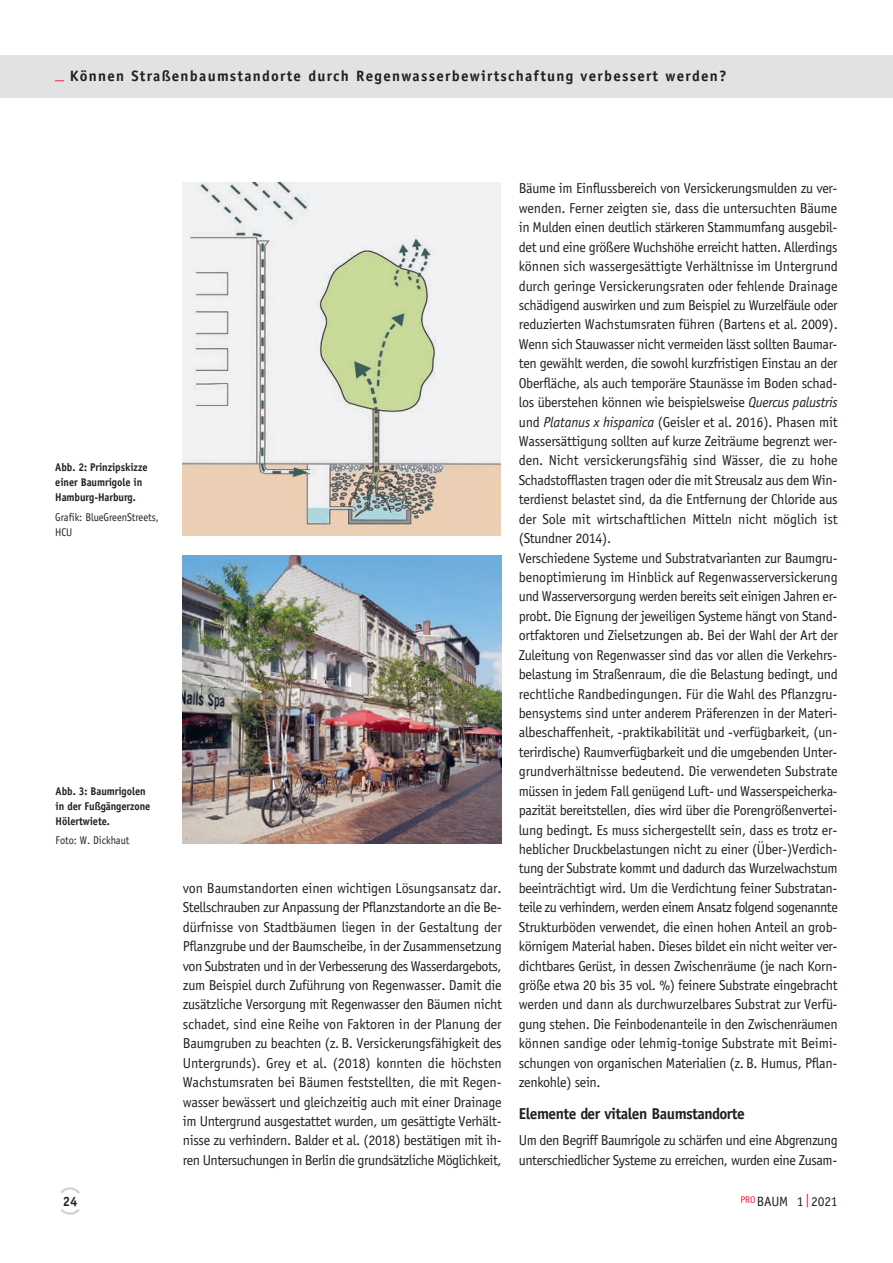
<style>
.page{position:relative;width:893px;height:1263px;background:#fff}
.page>*{position:absolute;margin:0;border:0;box-sizing:border-box;transform-origin:0 0}
.t1{font:700 15.75px "Officina Sans";letter-spacing:-.03em;color:#231f20}
.t2{font:700 15px "Officina Sans";letter-spacing:.085em;color:#231f20}
.t3{font:14.4px/19.5px "Officina Sans";letter-spacing:-.025em;color:#231f20}
.t4{font:13.5px "Officina Sans";letter-spacing:-.015em;color:#231f20}
.t5{font:700 13.5px "Officina Sans";color:#231f20}
.t6{font:700 11.25px/15px "Officina Sans";letter-spacing:-.005em;color:#231f20;scale:.92 1}
.t7{font:11.25px/15px "Officina Sans";letter-spacing:-.005em;color:#231f20;scale:.92 1}
.s1{font-size:18px;color:#ed1a3a}
.s2{font-style:italic}
.s3{color:#ed1a3a}
</style>
<div class="page">
<div style="left:0;top:55px;width:893px;height:43px;background:#e1e2e4"></div>
<img style="left:60px;top:1209px;width:20px;height:6px">
<img style="left:60px;top:1188px;width:20px;height:6px">
<img style="left:183px;top:183px;width:318px;height:353px">
<img style="left:183px;top:555px;width:319px;height:288px">
<p class="t2" style="left:55px;top:66px;width:673px"><span class="s1">_</span> Können Straßenbaumstandorte durch Regenwasser bewirt schaftung verbessert werden?</p>
<p class="t6" style="left:55px;top:460px;width:102px">Abb. 2: Prinzipskizze einer Baumrigole in<br>Hamburg-Harburg.</p>
<p class="t7" style="left:55px;top:509px;width:114px">Grafik: BlueGreenStreets,<br>HCU</p>
<p class="t6" style="left:56px;top:784px;width:105px">Abb. 3: Baumrigolen in der Fußgängerzone<br>Hölertwiete.</p>
<p class="t7" style="left:56px;top:833px;width:82px">Foto: W. Dickhaut</p>
<p class="t3" style="left:183px;top:878px;width:321px;text-align:justify">von Baumstandorten einen wichtigen Lösungsansatz dar.<br>Stellschrauben zur Anpassung der Pflanzstandorte an die Be&shy;dürfnisse von Stadtbäumen liegen in der Gestaltung der Pflanzgrube und der Baumscheibe, in der Zusammensetzung von Substraten und in der Verbesserung des Wasserdargebots, zum Beispiel durch Zuführung von Regenwasser. Damit die zusätzliche Versorgung mit Regenwasser den Bäumen nicht schadet, sind eine Reihe von Faktoren in der Planung der Baumgruben zu beachten (z. B. Versickerungsfähigkeit des Untergrunds). Grey et al. (2018) konnten die höchsten Wachstumsraten bei Bäumen feststellten, die mit Regen&shy;wasser bewässert und gleichzeitig auch mit einer Drainage im Untergrund ausgestattet wurden, um gesättigte Verhält&shy;nisse zu verhindern. Balder et al. (2018) bestätigen mit ih&shy;ren Untersuchungen in Berlin die grundsätzliche Möglichkeit,</p>
<p class="t3" style="left:519px;top:179px;width:321px">Bäume im Einflussbereich von Versickerungsmulden zu ver&shy;wenden. Ferner zeigten sie, dass die untersuchten Bäume in Mulden einen deutlich stärkeren Stammumfang ausgebil&shy;det und eine größere Wuchshöhe erreicht hatten. Allerdings können sich wassergesättigte Verhältnisse im Untergrund durch geringe Versickerungsraten oder fehlende Drainage schädigend auswirken und zum Beispiel zu Wurzelfäule oder reduzierten Wachstumsraten führen (Bartens et al. 2009).<br>Wenn sich Stauwasser nicht vermeiden lässt sollten Baumar&shy;ten gewählt werden, die sowohl kurzfristigen Einstau an der Oberfläche, als auch temporäre Staunässe im Boden schad&shy;los überstehen können wie beispielsweise <span class="s2">Quercus palustris </span>und <span class="s2">Platanus x hispanica</span> (Geisler et al. 2016). Phasen mit Wassersättigung sollten auf kurze Zeiträume begrenzt wer&shy;den. Nicht versickerungsfähig sind Wässer, die zu hohe Schadstofflasten tragen oder die mit Streusalz aus dem Win&shy;terdienst belastet sind, da die Entfernung der Chloride aus der Sole mit wirtschaftlichen Mitteln nicht möglich ist (Stundner 2014).<br>Verschiedene Systeme und Substratvarianten zur Baumgru&shy;benoptimierung im Hinblick auf Regenwasserversickerung und Wasserversorgung werden bereits seit einigen Jahren er&shy;probt. Die Eignung der jeweiligen Systeme hängt von Stand&shy;ortfaktoren und Zielsetzungen ab. Bei der Wahl der Art der Zuleitung von Regenwasser sind das vor allen die Verkehrs&shy;belastung im Straßenraum, die die Belastung bedingt, und rechtliche Randbedingungen. Für die Wahl des Pflanzgru&shy;bensystems sind unter anderem Präferenzen in der Materi&shy;albeschaffenheit, -praktikabilität und -verfügbarkeit, (un&shy;terirdische) Raumverfügbarkeit und die umgebenden Unter&shy;grundverhältnisse bedeutend. Die verwendeten Substrate müssen in jedem Fall genügend Luft- und Wasserspeicherka&shy;pazität bereitstellen, dies wird über die Porengrößenvertei&shy;lung bedingt. Es muss sichergestellt sein, dass es trotz er&shy;heblicher Druckbelastungen nicht zu einer (Über-)Verdich&shy;tung der Substrate kommt und dadurch das Wurzelwachstum beeinträchtigt wird. Um die Verdichtung feiner Substratan&shy;teile zu verhindern, werden einem Ansatz folgend sogenannte Strukturböden verwendet, die einen hohen Anteil an grob&shy;körnigem Material haben. Dieses bildet ein nicht weiter ver&shy;dichtbares Gerüst, in dessen Zwischenräume (je nach Korn&shy;größe etwa 20 bis 35 vol. %) feinere Substrate eingebracht werden und dann als durchwurzelbares Substrat zur Verfü&shy;gung stehen. Die Feinbodenanteile in den Zwischenräumen können sandige oder lehmig-tonige Substrate mit Beimi&shy;schungen von organischen Materialien (z. B. Humus, Pflan&shy;zenkohle) sein.</p>
<p class="t1" style="left:519px;top:1104px;width:228px">Elemente der vitalen Baumstandorte</p>
<p class="t3" style="left:519px;top:1131px;width:320px">Um den Begriff Baumrigole zu schärfen und eine Abgrenzung unterschiedlicher Systeme zu erreichen, wurden eine Zusam-</p>
<p class="t5" style="left:63px;top:1193px;width:16px">24</p>
<p class="t4" style="left:741px;top:1193px;width:99px"><sup>PRO</sup>BAUM 1 <span class="s3">|</span> 2021</p>
</div>
